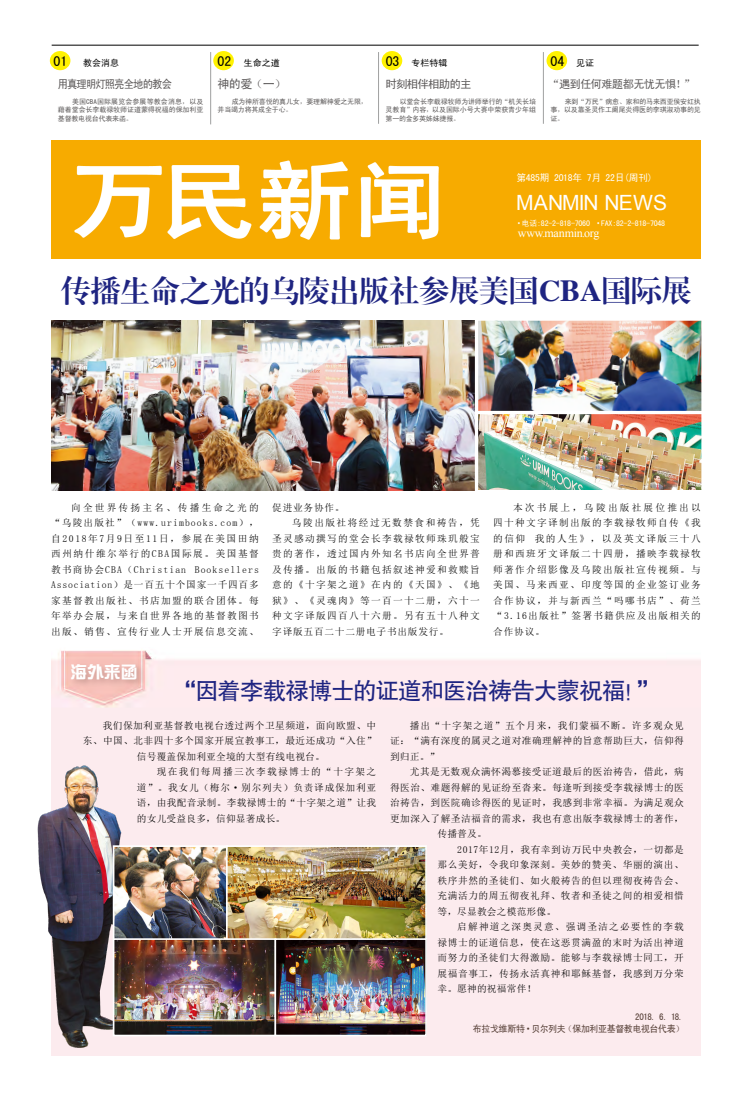
<style>
.page{position:relative;width:752px;height:1100px;background:#fff}
.page>*{position:absolute;margin:0;border:0;box-sizing:border-box;transform-origin:0 0}
.t1{font:30px "CT Biao Song SJ";letter-spacing:-.005em;color:#1e2481}
.t2{font:23.5px "FZHTK GBK1 0";letter-spacing:-.035em;color:#1e2481}
.t3{font:21px "Arial";letter-spacing:-.02em;color:#fff}
.t4{font:17px "DFP Zong Yi W7";color:#fff}
.t5{font:13.9px "Sim Hei";color:#000}
.t6{font:12px "Times New Roman";letter-spacing:-.02em;color:#fff}
.t7{font:12px "Sim Hei";color:#5a5757}
.t8{font:11.5px "Sim Hei";letter-spacing:-.05em;color:#5a5757}
.t9{font:11.5px "Sim Hei";letter-spacing:-.09em;color:#5a5757;scale:.9 1}
.t10{font:11.5px "Sim Hei";letter-spacing:-.07em;color:#5a5757}
.t11{font:9.8px "Sim Hei";letter-spacing:-.025em;color:#fff}
.t12{font:9.7px/15.5px "Sim Sun";letter-spacing:.06em;color:#000;text-align:justify}
.t13{font:9.7px "Sim Sun";letter-spacing:.13em;color:#000}
.t14{font:9.7px "Sim Sun";letter-spacing:.02em;color:#000}
.t15{font:9.7px "Sim Sun";letter-spacing:.03em;color:#000}
.t16{font:9.7px "Sim Sun";letter-spacing:.115em;color:#000}
.t17{font:9.7px "Sim Sun";letter-spacing:.135em;color:#000}
.t18{font:9.7px "Sim Sun";letter-spacing:.145em;color:#000}
.t19{font:9.4px/12.2px "Sim Hei";letter-spacing:-.04em;color:#533c33;text-align:right;scale:.95 1}
.t20{font:9px "Sim Hei";color:#000}
.t21{font:8px "Sim Hei";letter-spacing:-.03em;color:#fff}
.t22{font:7px/8.4px "Sim Hei";letter-spacing:-.025em;color:#5a5757;text-align:justify}
.s1{font-size:13.9px}
.s2{font-size:9px}
.s3{font-family:"Arial"}
</style>
<div class="page">
<div style="left:50px;top:51px;width:20px;height:19px;background:#fff200;border-radius:50%"></div>
<div style="left:213px;top:51px;width:21px;height:19px;background:#fff200;border-radius:50%"></div>
<div style="left:381px;top:51px;width:21px;height:19px;background:#fff200;border-radius:50%"></div>
<div style="left:546px;top:51px;width:21px;height:19px;background:#fff200;border-radius:50%"></div>
<hr style="left:210px;top:52px;width:1px;height:72px;background:#9fa0a0">
<hr style="left:378px;top:52px;width:1px;height:72px;background:#9fa0a0">
<hr style="left:543px;top:52px;width:1px;height:72px;background:#9fa0a0">
<hr style="left:52px;top:45px;width:646px;height:1px;background:#000">
<img style="left:51px;top:140px;width:649px;height:119px">
<div style="left:69px;top:661px;width:76px;height:27px;background:#533c33;opacity:.29"></div>
<img style="left:37px;top:760px;width:92px;height:296px">
<img style="left:116px;top:848px;width:307px;height:185px">
<div style="left:113px;top:845px;width:115px;height:96px;border:2px solid #fff"></div>
<div style="left:226px;top:845px;width:200px;height:96px;border:2px solid #fff"></div>
<div style="left:113px;top:938px;width:163px;height:98px;border:2px solid #fff"></div>
<div style="left:274px;top:938px;width:152px;height:98px;border:2px solid #fff"></div>
<img style="left:478px;top:321px;width:223px;height:169px">
<img style="left:52px;top:321px;width:422px;height:169px">
<hr style="left:476px;top:411px;width:227px;height:3px;background:#fff">
<svg style="left:474px;top:320px;width:1px;height:171px"></svg>
<p class="t20" style="left:54px;top:58px;width:67px"><span class="s1">01</span> 教会消息</p>
<p class="t20" style="left:217px;top:58px;width:64px"><span class="s1">02</span> 生命之道</p>
<p class="t20" style="left:385px;top:58px;width:63px"><span class="s1">03</span> 专栏特辑</p>
<h3 class="t5" style="left:550px;top:54px;width:45px">04 <span class="s2">见证</span></h3>
<p class="t10" style="left:385px;top:79px;width:88px">时刻相伴相助的主</p>
<p class="t22" style="left:385px;top:97px;width:152px;text-indent:14px">以堂会长李载禄牧师为讲师举行的“机关长培灵教育”内容，以及国际小号大赛中荣获青少年组第一的金多英姊妹捷报。</p>
<p class="t9" style="left:58px;top:78px;width:128px">用真理明灯照亮全地的教会</p>
<p class="t22" style="left:58px;top:97px;width:147px;text-indent:14px">美国CBA国际展览会参展等教会消息，以及藉着堂会长李载禄牧师证道蒙得祝福的保加利亚基督教电视台代表来函。</p>
<p class="t8" style="left:548px;top:78px;width:147px">“遇到任何难题都无忧无惧！”</p>
<p class="t22" style="left:550px;top:97px;width:152px;text-indent:14px">来到“万民”病愈、家和的马来西亚侯安红执事，以及靠圣灵作工阑尾炎得医的李琪淑劝事的见证。</p>
<p class="t7" style="left:217px;top:78px;width:70px">神的爱（一）</p>
<p class="t22" style="left:217px;top:97px;width:152px;text-indent:14px">成为神所喜悦的真儿女，要理解神爱之无限，并当竭力将其成全于心。</p>
<p class="t11" style="left:516px;top:173px;width:138px">第485期 2018年 7月 22日(周刊)</p>
<h3 class="t3" style="left:516px;top:189px;width:152px">MANMIN NEWS</h3>
<p class="t21" style="left:517px;top:219px;width:149px"><span class="s3">•</span> 电话:82-2-818-7060 <span class="s3">•</span> FAX:82-2-818-7048</p>
<p class="t6" style="left:517px;top:225px;width:83px">www.manmin.org</p>
<h1 class="t1" style="left:61px;top:275px;width:632px">传播生命之光的乌陵出版社参展美国CBA国际展</h1>
<p class="t12" style="left:51px;top:500px;width:209px;text-indent:20px">向全世界传扬主名、传播生命之光的“乌陵出版社”（www.urimbooks.com），自2018年7月9日至11日，参展在美国田纳西州纳什维尔举行的CBA国际展。美国基督教书商协会CBA（Christian Booksellers Association）是一百五十个国家一千四百多家基督教出版社、书店加盟的联合团体。每年举办会展，与来自世界各地的基督教图书出版、销售、宣传行业人士开展信息交流、</p>
<p class="t12" style="left:272px;top:500px;width:74px">促进业务协作。</p>
<p class="t18" style="left:292px;top:518px;width:189px">乌陵出版社将经过无数禁食和祷告，凭</p>
<p class="t13" style="left:272px;top:533px;width:209px">圣灵感动撰写的堂会长李载禄牧师珠玑般宝</p>
<p class="t13" style="left:272px;top:549px;width:209px">贵的著作，透过国内外知名书店向全世界普</p>
<p class="t13" style="left:272px;top:564px;width:209px">及传播。出版的书籍包括叙述神爱和救赎旨</p>
<p class="t13" style="left:272px;top:580px;width:209px">意的《十字架之道》在内的《天国》、《地</p>
<p class="t13" style="left:272px;top:595px;width:209px">狱》、《灵魂肉》等一百一十二册，六十一</p>
<p class="t13" style="left:272px;top:611px;width:209px">种文字译版四百八十六册。另有五十八种文</p>
<p class="t12" style="left:272px;top:624px;width:178px">字译版五百二十二册电子书出版发行。</p>
<p class="t12" style="left:493px;top:500px;width:209px;text-indent:20px">本次书展上，乌陵出版社展位推出以四十种文字译制出版的李载禄牧师自传《我的信仰 我的人生》，以及英文译版三十八册和西班牙文译版二十四册，播映李载禄牧师著作介绍影像及乌陵出版社宣传视频。与美国、马来西亚、印度等国的企业签订业务合作协议，并与新西兰“吗哪书店”、荷兰“3.16出版社”签署书籍供应及出版相关的合作协议。</p>
<h3 class="t4" style="left:70px;top:663px;width:69px">海外来函</h3>
<h2 class="t2" style="left:173px;top:678px;width:488px">“因着李载禄博士的证道和医治祷告大蒙祝福！”</h2>
<p class="t12" style="left:103px;top:717px;width:275px">我们保加利亚基督教电视台透过两个卫星频道，面向欧盟、中</p>
<p class="t12" style="left:83px;top:733px;width:294px">东、中国、北非四十多个国家开展宣教事工，最近还成功“入住”</p>
<p class="t14" style="left:137px;top:751px;width:189px">信号覆盖保加利亚全境的大型有线电视台。</p>
<p class="t17" style="left:157px;top:767px;width:221px">现在我们每周播三次李载禄博士的“十字架之</p>
<p class="t12" style="left:137px;top:779px;width:241px">道”。我女儿（梅尔·别尔列夫）负责译成保加利亚</p>
<p class="t15" style="left:137px;top:798px;width:241px">语，由我配音录制。李载禄博士的“十字架之道”让我</p>
<p class="t14" style="left:137px;top:813px;width:150px">的女儿受益良多，信仰显著成长。</p>
<p class="t12" style="left:390px;top:717px;width:295px;text-indent:20px">播出“十字架之道”五个月来，我们蒙福不断。许多观众见证：“满有深度的属灵之道对准确理解神的旨意帮助巨大，信仰得到归正。”</p>
<p class="t12" style="left:409px;top:764px;width:275px">尤其是无数观众满怀渴慕接受证道最后的医治祷告，借此，病</p>
<p class="t12" style="left:390px;top:779px;width:295px">得医治、难题得解的见证纷至沓来。每逢听到接受李载禄博士的医</p>
<p class="t12" style="left:390px;top:795px;width:295px">治祷告，到医院确诊得医的见证时，我感到非常幸福。为满足观众</p>
<p class="t12" style="left:390px;top:810px;width:295px">更加深入了解圣洁福音的需求，我也有意出版李载禄博士的著作，</p>
<p class="t12" style="left:437px;top:826px;width:51px">传播普及。</p>
<p class="t12" style="left:457px;top:841px;width:228px">2017年12月，我有幸到访万民中央教会，一切都是</p>
<p class="t12" style="left:437px;top:857px;width:248px">那么美好，令我印象深刻。美妙的赞美、华丽的演出、</p>
<p class="t12" style="left:437px;top:872px;width:248px">秩序井然的圣徒们、如火般祷告的但以理彻夜祷告会、</p>
<p class="t12" style="left:437px;top:888px;width:248px">充满活力的周五彻夜礼拜、牧者和圣徒之间的相爱相惜</p>
<p class="t14" style="left:437px;top:906px;width:120px">等，尽显教会之模范形像。</p>
<p class="t16" style="left:457px;top:922px;width:228px">启解神道之深奥灵意、强调圣洁之必要性的李载</p>
<p class="t12" style="left:437px;top:934px;width:248px">禄博士的证道信息，使在这恶贯满盈的末时为活出神道</p>
<p class="t12" style="left:437px;top:950px;width:248px">而努力的圣徒们大得激励。能够与李载禄博士同工，开</p>
<p class="t12" style="left:437px;top:965px;width:248px">展福音事工，传扬永活真神和耶稣基督，我感到万分荣</p>
<p class="t14" style="left:437px;top:984px;width:100px">幸。愿神的祝福常伴！</p>
<p class="t19" style="left:472px;top:1010px;width:224px">2018. 6. 18.<br>布拉戈维斯特·贝尔列夫（保加利亚基督教电视台代表）</p>
</div>
